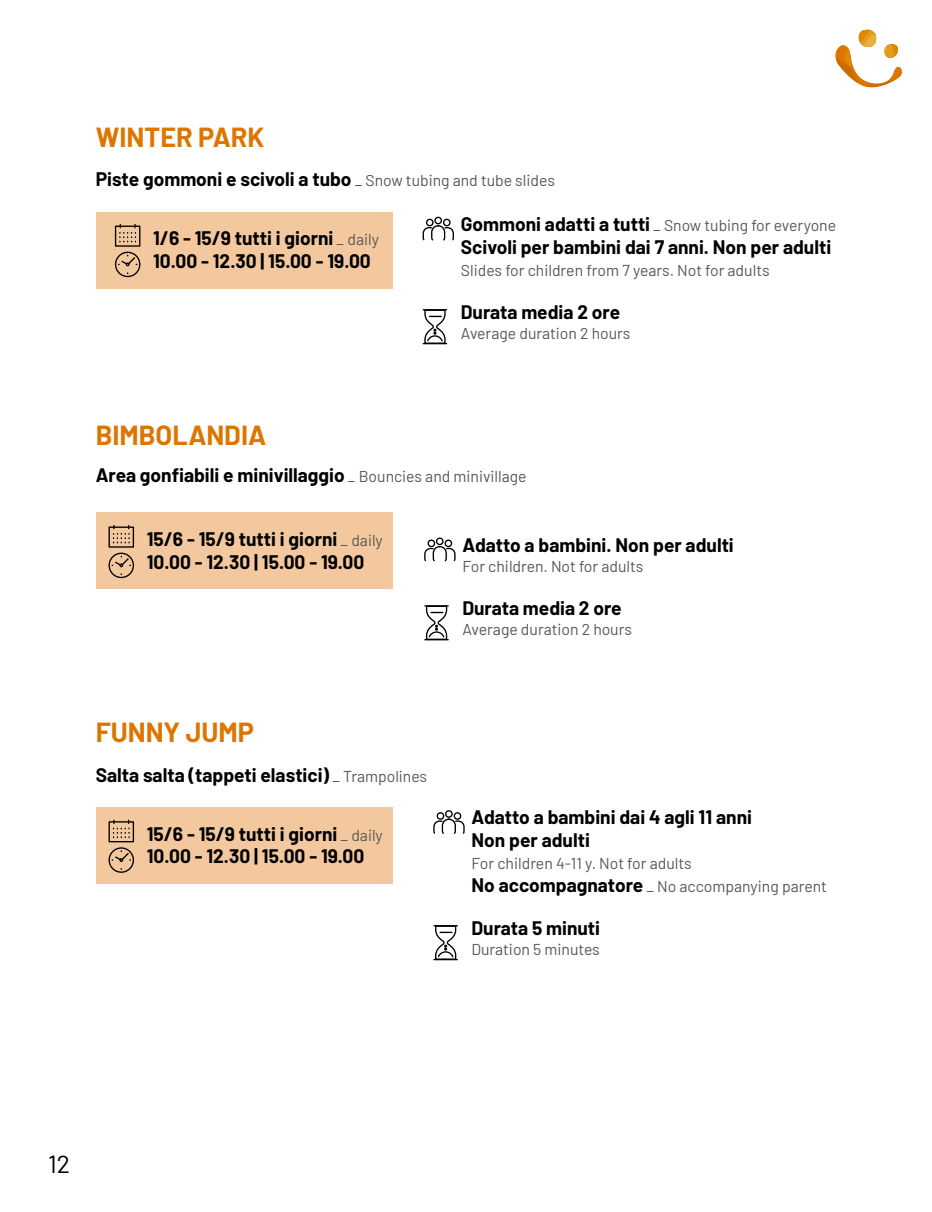
<style>
.page{position:relative;width:932px;height:1212px;background:#fff}
.page>*{position:absolute;margin:0;border:0;box-sizing:border-box;transform-origin:0 0}
.t1{font:700 27px "Barlow";color:#dd7500}
.t2{font:24.75px "Barlow";color:#000}
.t3{font:700 19.12px/22.5px "Barlow";color:#000}
.t4{font:15.75px/22.5px "Barlow";color:#575756}
.s1{font-weight:400;font-size:15.75px;color:#575756}
.s2{font-weight:700;font-size:19.12px;color:#000}
</style>
<div class="page">
<svg style="left:835px;top:29px;width:67px;height:59px"></svg>
<div style="left:96px;top:807px;width:296px;height:77px;background:#f4c89e"></div>
<div style="left:108px;top:821px;width:26px;height:21px;border:1px solid #000"></div>
<svg style="left:113px;top:820px;width:17px;height:18px"></svg>
<div style="left:108px;top:847px;width:26px;height:26px;border:1px solid #000;border-radius:50%"></div>
<svg style="left:112px;top:851px;width:19px;height:11px"></svg>
<svg style="left:433px;top:810px;width:32px;height:24px"></svg>
<svg style="left:434px;top:925px;width:23px;height:35px"></svg>
<div style="left:96px;top:512px;width:296px;height:77px;background:#f4c89e"></div>
<div style="left:108px;top:526px;width:26px;height:22px;border:1px solid #000"></div>
<svg style="left:113px;top:525px;width:17px;height:18px"></svg>
<div style="left:108px;top:553px;width:26px;height:25px;border:1px solid #000;border-radius:50%"></div>
<svg style="left:112px;top:556px;width:19px;height:11px"></svg>
<svg style="left:424px;top:537px;width:32px;height:25px"></svg>
<svg style="left:424px;top:605px;width:24px;height:36px"></svg>
<div style="left:96px;top:212px;width:296px;height:76px;background:#f4c89e"></div>
<div style="left:115px;top:226px;width:25px;height:21px;border:1px solid #000"></div>
<svg style="left:119px;top:225px;width:17px;height:17px"></svg>
<div style="left:115px;top:252px;width:25px;height:25px;border:1px solid #000;border-radius:50%"></div>
<svg style="left:118px;top:255px;width:19px;height:11px"></svg>
<svg style="left:422px;top:216px;width:32px;height:25px"></svg>
<svg style="left:423px;top:309px;width:23px;height:36px"></svg>
<h1 class="t1" style="left:96px;top:117px;width:170px">WINTER PARK</h1>
<p class="t3" style="left:96px;top:166px;width:460px">Piste gommoni e scivoli a tubo <span class="s1">_ Snow tubing and tube slides</span></p>
<p class="t3" style="left:153px;top:225px;width:227px">1/6 - 15/9 tutti i giorni <span class="s1">_ daily<br></span>10.00 - 12.30 | 15.00 - 19.00</p>
<h1 class="t1" style="left:96px;top:415px;width:172px">BIMBOLANDIA</h1>
<p class="t4" style="left:460px;top:213px;width:376px"><span class="s2">Gommoni adatti a tutti</span> _ Snow tubing for everyone</p>
<p class="t3" style="left:460px;top:234px;width:372px">Scivoli per bambini dai 7 anni. Non per adulti</p>
<p class="t4" style="left:460px;top:258px;width:310px">Slides for children from 7 years. Not for adults</p>
<p class="t3" style="left:460px;top:299px;width:161px">Durata media 2 ore</p>
<p class="t4" style="left:460px;top:321px;width:171px">Average duration 2 hours</p>
<p class="t3" style="left:96px;top:462px;width:432px">Area gonfiabili e minivillaggio <span class="s1">_ Bouncies and minivillage</span></p>
<p class="t3" style="left:147px;top:526px;width:237px">15/6 - 15/9 tutti i giorni <span class="s1">_ daily<br></span>10.00 - 12.30 | 15.00 - 19.00</p>
<h1 class="t1" style="left:96px;top:712px;width:160px">FUNNY JUMP</h1>
<p class="t3" style="left:96px;top:762px;width:333px">Salta salta (tappeti elastici) <span class="s1">_ Trampolines</span></p>
<p class="t3" style="left:147px;top:821px;width:237px">15/6 - 15/9 tutti i giorni <span class="s1">_ daily<br></span>10.00 - 12.30 | 15.00 - 19.00</p>
<p class="t3" style="left:462px;top:532px;width:273px">Adatto a bambini. Non per adulti</p>
<p class="t4" style="left:462px;top:554px;width:182px">For children. Not for adults</p>
<p class="t3" style="left:462px;top:595px;width:161px">Durata media 2 ore</p>
<p class="t4" style="left:462px;top:617px;width:171px">Average duration 2 hours</p>
<p class="t3" style="left:471px;top:805px;width:282px">Adatto a bambini dai 4 agli 11 anni<br>Non per adulti</p>
<p class="t4" style="left:471px;top:851px;width:357px">For children 4-11 y. Not for adults<br><span class="s2">No accompagnatore</span> _ No accompanying parent</p>
<p class="t3" style="left:471px;top:915px;width:130px">Durata 5 minuti</p>
<p class="t4" style="left:471px;top:937px;width:130px">Duration 5 minutes</p>
<p class="t2" style="left:48px;top:1146px;width:23px">12</p>
</div>
